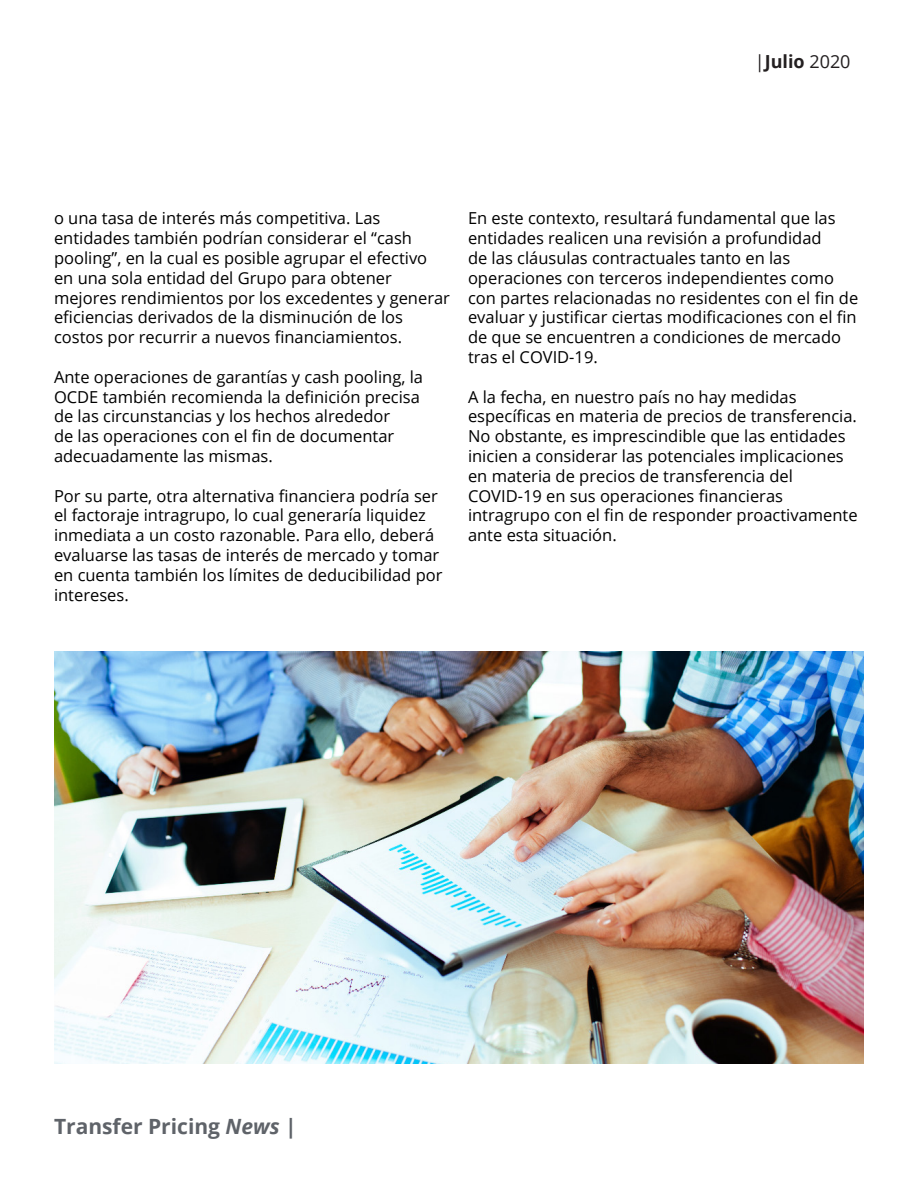
<style>
.page{position:relative;width:918px;height:1188px;background:#fff}
.page>*{position:absolute;margin:0;border:0;box-sizing:border-box;transform-origin:0 0}
.t1{font:700 21px "Open Sans";color:#5f6369}
.t2{font:18px "Open Sans";color:#231f20}
.t3{font:16.5px/19.8px "Open Sans";color:#000}
.s1{font-weight:700}
.s2{font-style:italic}
</style>
<div class="page">
<img style="left:54px;top:651px;width:810px;height:413px">
<p class="t2" style="left:755px;top:49px;width:97px">|<span class="s1">Julio</span> 2020</p>
<p class="t3" style="left:54px;top:208px;width:398px">o una tasa de interés más competitiva. Las entidades también podrían considerar el “cash pooling”, en la cual es posible agrupar el efectivo en una sola entidad del Grupo para obtener mejores rendimientos por los excedentes y generar eficiencias derivados de la disminución de los costos por recurrir a nuevos financiamientos.</p>
<p class="t3" style="left:54px;top:366px;width:371px">Ante operaciones de garantías y cash pooling, la OCDE también recomienda la definición precisa de las circunstancias y los hechos alrededor<br>de las operaciones con el fin de documentar adecuadamente las mismas.</p>
<p class="t3" style="left:54px;top:485px;width:390px">Por su parte, otra alternativa financiera podría ser el factoraje intragrupo, lo cual generaría liquidez inmediata a un costo razonable. Para ello, deberá evaluarse las tasas de interés de mercado y tomar en cuenta también los límites de deducibilidad por intereses.</p>
<p class="t3" style="left:468px;top:208px;width:392px">En este contexto, resultará fundamental que las entidades realicen una revisión a profundidad<br>de las cláusulas contractuales tanto en las operaciones con terceros independientes como con partes relacionadas no residentes con el fin de evaluar y justificar ciertas modificaciones con el fin de que se encuentren a condiciones de mercado tras el COVID-19.</p>
<p class="t3" style="left:468px;top:386px;width:391px">A la fecha, en nuestro país no hay medidas específicas en materia de precios de transferencia.<br>No obstante, es imprescindible que las entidades inicien a considerar las potenciales implicaciones en materia de precios de transferencia del COVID-19 en sus operaciones financieras intragrupo con el fin de responder proactivamente ante esta situación.</p>
<p class="t1" style="left:54px;top:1112px;width:244px">Transfer Pricing <span class="s2">News |</span></p>
</div>
